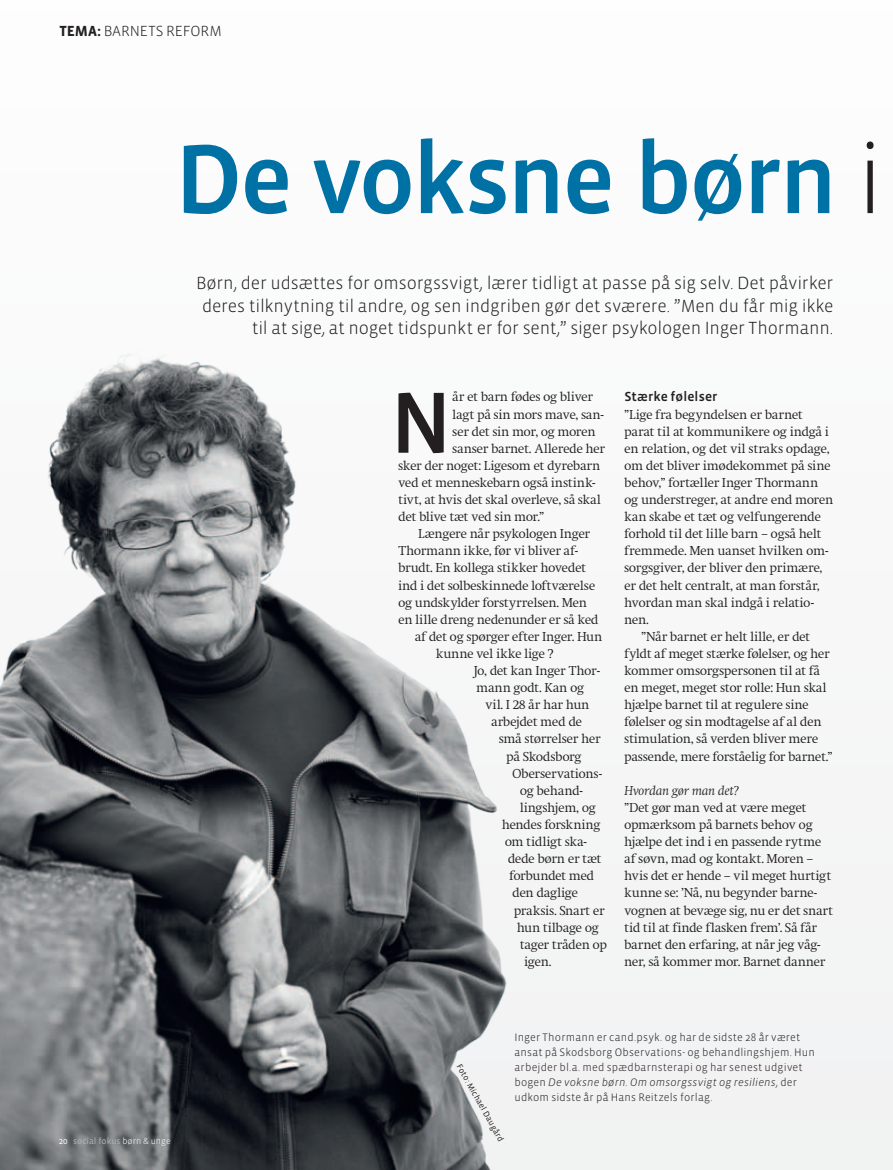
<style>
.page{position:relative;width:893px;height:1170px;background:#fff}
.page>*{position:absolute;margin:0;border:0;box-sizing:border-box;transform-origin:0 0}
.t1{font:500 100.5px "Vista Sans OT";letter-spacing:-.035em;color:#0071a5}
.t2{font:500 88.8px "Vista Sans OT";color:#231f20}
.t3{font:300 18px/22.5px "Vista Sans OT";letter-spacing:-.01em;color:#231f20;text-align:right}
.t4{font:300 15px "Vista Sans OT";color:#231f20}
.t5{font:500 13.5px "Vista Sans OT";letter-spacing:.01em;color:#231f20}
.t6{font:300 13.2px/17.1px "Swift SH";letter-spacing:.02em;color:#231f20}
.t7{font:italic 300 13.2px "Swift SH";letter-spacing:.02em;color:#231f20}
.t8{font:300 11.1px/15px "Vista Sans OT";letter-spacing:.015em;color:#231f20}
.t9{font:9px "Vista Sans OT";color:#a8b0b6}
.t10{font:8.4px "Vista Sans OT";color:#231f20}
.s1{font-weight:700}
.s2{font-weight:300;color:#231f20}
.s3{color:#fff}
.s4{font-weight:300;color:#fff}
.s5{font-style:italic}
</style>
<div class="page">
<div style="left:0;top:0;width:893px;height:1169px;background:#fafafa"></div>
<img style="left:0;top:354px;width:507px;height:815px">
<p class="t4" style="left:60px;top:23px;width:89px"><span class="s1">TEMA:</span> bar nets</p>
<p class="t4" style="left:166px;top:23px;width:57px">reform</p>
<h1 class="t1" style="left:175px;top:128px;width:711px">De voksne børn <span class="s2">i</span></h1>
<p class="t3" style="left:196px;top:272px;width:639px">Børn, der udsættes for omsorgssvigt, lærer tidligt at passe på sig selv. Det påvirker deres tilknytning til andre, og sen indgriben gør det sværere. ”Men du får mig ikke til at sige, at noget tidspunkt er for sent,” siger psykologen Inger Thormann.</p>
<p class="t9" style="left:59px;top:1135px;width:114px"><span class="s3">20</span> social fokus <span class="s4">børn &amp; unge</span></p>
<h2 class="t2" style="left:390px;top:377px;width:47px">N</h2>
<p class="t6" style="left:453px;top:388px;width:142px">år et barn fødes og bliver</p>
<p class="t6" style="left:453px;top:405px;width:153px">lagt på sin mors mave, san-</p>
<p class="t6" style="left:453px;top:423px;width:144px">ser det sin mor, og moren</p>
<p class="t6" style="left:453px;top:440px;width:154px">sanser barnet. Allerede her</p>
<p class="t6" style="left:398px;top:457px;width:203px">sker der noget: Ligesom et dyrebarn</p>
<p class="t6" style="left:398px;top:474px;width:198px">ved et menneskebarn også instink-</p>
<p class="t6" style="left:398px;top:491px;width:204px">tivt, at hvis det skal overleve, så skal</p>
<p class="t6" style="left:398px;top:508px;width:147px">det blive tæt ved sin mor.”</p>
<p class="t6" style="left:419px;top:525px;width:173px">Længere når psykologen Inger</p>
<p class="t6" style="left:398px;top:542px;width:181px">Thormann ikke, før vi bliver af-</p>
<p class="t6" style="left:398px;top:559px;width:189px">brudt. En kollega stikker hovedet</p>
<p class="t6" style="left:398px;top:576px;width:198px">ind i det solbeskinnede loftværelse</p>
<p class="t6" style="left:398px;top:594px;width:190px">og undskylder forstyrrelsen. Men</p>
<p class="t6" style="left:398px;top:611px;width:201px">en lille dreng nedenunder er så ked</p>
<p class="t6" style="left:415px;top:628px;width:189px">af det og spørger efter Inger. Hun</p>
<p class="t6" style="left:436px;top:645px;width:119px">kunne vel ikke lige ?</p>
<p class="t6" style="left:474px;top:662px;width:128px">Jo, det kan Inger Thor-</p>
<p class="t6" style="left:476px;top:679px;width:109px">mann godt. Kan og</p>
<p class="t6" style="left:485px;top:696px;width:105px">vil. I 28 år har hun</p>
<p class="t6" style="left:491px;top:713px;width:92px">arbejdet med de</p>
<p class="t6" style="left:499px;top:730px;width:103px">små størrelser her</p>
<p class="t6" style="left:506px;top:747px;width:76px">på Skodsborg</p>
<p class="t6" style="left:512px;top:764px;width:91px">Oberservations-</p>
<p class="t6" style="left:520px;top:782px;width:65px">og behand-</p>
<p class="t6" style="left:520px;top:799px;width:77px">lingshjem, og</p>
<p class="t6" style="left:502px;top:816px;width:100px">hendes forskning</p>
<p class="t6" style="left:505px;top:833px;width:84px">om tidligt ska-</p>
<p class="t6" style="left:508px;top:850px;width:95px">dede børn er tæt</p>
<p class="t6" style="left:509px;top:867px;width:86px">forbundet med</p>
<p class="t6" style="left:512px;top:884px;width:67px">den daglige</p>
<p class="t6" style="left:514px;top:901px;width:92px">praksis. Snart er</p>
<p class="t6" style="left:517px;top:918px;width:83px">hun tilbage og</p>
<p class="t6" style="left:520px;top:935px;width:88px">tager tråden op</p>
<p class="t6" style="left:524px;top:953px;width:28px">igen.</p>
<p class="t5" style="left:624px;top:390px;width:95px">Stærke følelser</p>
<p class="t6" style="left:624px;top:406px;width:180px">”Lige fra begyndelsen er barnet</p>
<p class="t6" style="left:624px;top:423px;width:206px">parat til at kommunikere og indgå i</p>
<p class="t6" style="left:624px;top:440px;width:206px">en relation, og det vil straks opdage,</p>
<p class="t6" style="left:624px;top:457px;width:207px">om det bliver imødekommet på sine</p>
<p class="t6" style="left:624px;top:474px;width:195px">behov,” fortæller Inger Thormann</p>
<p class="t6" style="left:624px;top:491px;width:210px">og understreger, at andre end moren</p>
<p class="t6" style="left:624px;top:508px;width:198px">kan skabe et tæt og velfungerende</p>
<p class="t6" style="left:624px;top:525px;width:198px">forhold til det lille barn – også helt</p>
<p class="t6" style="left:624px;top:542px;width:206px">fremmede. Men uanset hvilken om-</p>
<p class="t6" style="left:624px;top:559px;width:199px">sorgsgiver, der bliver den primære,</p>
<p class="t6" style="left:624px;top:576px;width:197px">er det helt centralt, at man forstår,</p>
<p class="t6" style="left:624px;top:594px;width:191px">hvordan man skal indgå i relatio-</p>
<p class="t6" style="left:624px;top:611px;width:26px">nen.</p>
<p class="t6" style="left:641px;top:628px;width:170px">”Når barnet er helt lille, er det</p>
<p class="t6" style="left:624px;top:645px;width:207px">fyldt af meget stærke følelser, og her</p>
<p class="t6" style="left:624px;top:662px;width:197px">kommer omsorgspersonen til at få</p>
<p class="t6" style="left:624px;top:679px;width:203px">en meget, meget stor rolle: Hun skal</p>
<p class="t6" style="left:624px;top:696px;width:185px">hjælpe barnet til at regulere sine</p>
<p class="t6" style="left:624px;top:713px;width:198px">følelser og sin modtagelse af al den</p>
<p class="t6" style="left:624px;top:730px;width:195px">stimulation, så verden bliver mere</p>
<p class="t6" style="left:624px;top:747px;width:210px">passende, mere forståelig for barnet.”</p>
<p class="t7" style="left:624px;top:783px;width:116px">Hvordan gør man det?</p>
<p class="t6" style="left:624px;top:799px;width:210px">”Det gør man ved at være meget opmærksom på barnets behov og hjælpe det ind i en passende rytme af søvn, mad og kontakt. Moren – hvis det er hende – vil meget hurtigt kunne se: ’Nå, nu begynder barne&shy;vognen at bevæge sig, nu er det snart tid til at finde flasken frem’. Så får barnet den erfaring, at når jeg våg&shy;ner, så kommer mor. Barnet danner</p>
<p class="t10" style="left:462px;top:1062px;width:89px;rotate:60deg">Foto: Michael Daugård</p>
<p class="t8" style="left:514px;top:1029px;width:302px">Inger Thormann er cand.psyk. og har de sidste 28 år været ansat på Skodsborg Observations- og behandlingshjem. Hun arbejder bl.a. med spædbarnsterapi og har senest udgivet bogen <span class="s5">De voksne børn. Om omsorgssvigt og resiliens</span>, der udkom sidste år på Hans Reitzels forlag.</p>
</div>
